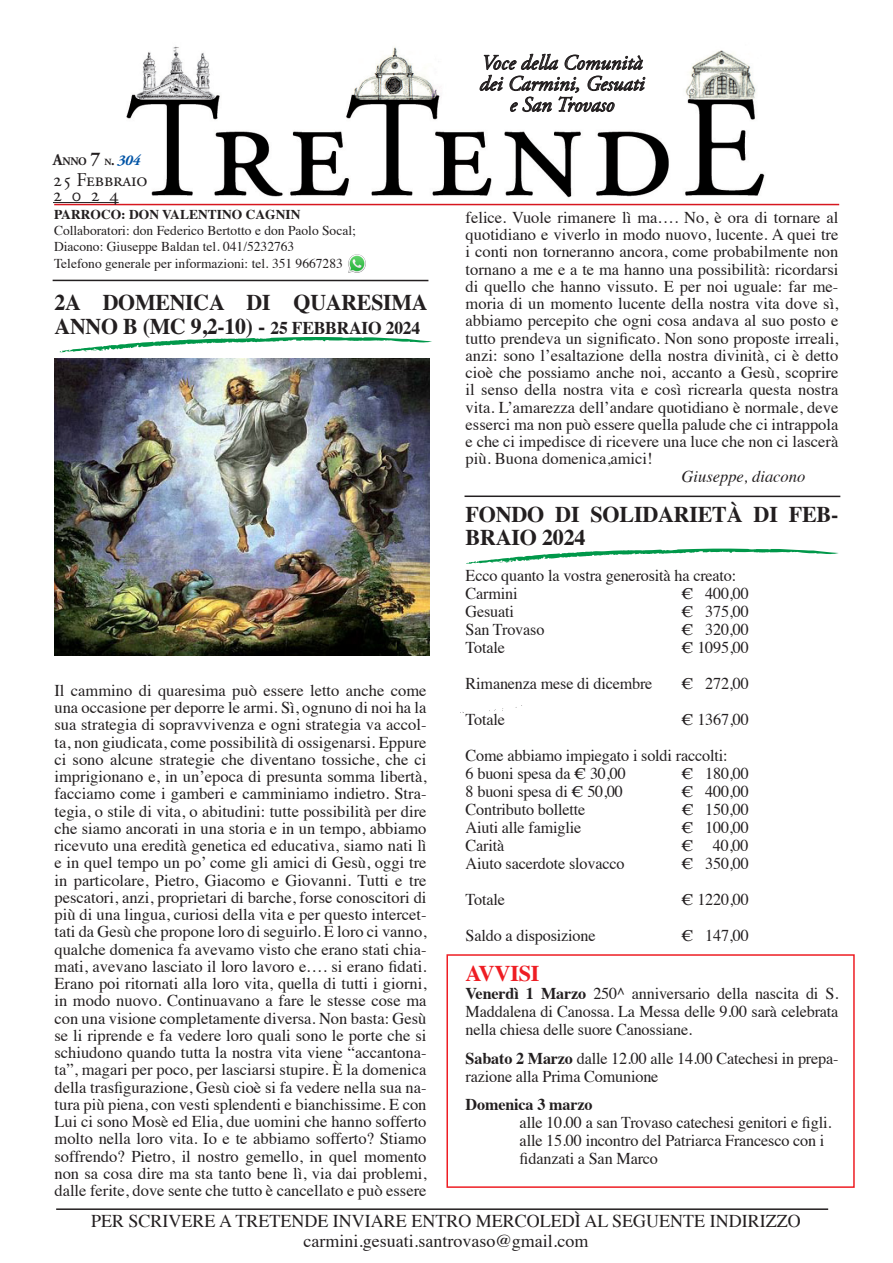
<style>
.page{position:relative;width:893px;height:1263px;background:#fff}
.page>*{position:absolute;margin:0;border:0;box-sizing:border-box;transform-origin:0 0}
.t1{font:700 22.5px/22.5px "Times";letter-spacing:-.01em;color:#231f20}
.t2{font:700 22.5px "Times";letter-spacing:-.01em;color:#ee1d23}
.t3{font:italic 21px "Adobe Garamond Pro";color:#231f20}
.t4{font:19.5px "Adobe Garamond Pro";letter-spacing:-.01em;color:#231f20}
.t5{font:18px "Times";color:#231f20}
.t6{font:16.5px/17.2px "Times";letter-spacing:-.01em;color:#231f20;text-align:justify}
.t7{font:italic 16.5px "Times";color:#231f20}
.t8{font:700 16.5px "Times";letter-spacing:-.01em;color:#231f20}
.t9{font:13.5px "Times";color:#231f20}
.t10{font:700 13.5px "Times";color:#231f20}
.t11{font:700 11.55px "Adobe Garamond Pro";color:#231f20;scale:.95 1}
.s1{font-size:16.5px}
.s2{font-size:19.5px}
.s3{font-size:9.45px}
.s4{font-size:13.5px}
.s5{font-style:italic;font-size:15px;color:#0154a6}
.s6{font-size:18px}
.s7{font-weight:700}
</style>
<div class="page">
<div style="left:446px;top:954px;width:409px;height:234px;border:2px solid #ee1d23"></div>
<img style="left:90px;top:46px;width:711px;height:158px">
<hr style="left:54px;top:204px;width:785px;height:1px;background:#d7171f">
<svg style="left:480px;top:54px;width:165px;height:58px"></svg>
<hr style="left:53px;top:202px;width:66px;height:1px;background:#231f20">
<hr style="left:56px;top:1208px;width:772px;height:2px;background:#231f20">
<hr style="left:53px;top:280px;width:375px;height:1px;background:#231f20">
<img style="left:348px;top:254px;width:18px;height:19px">
<svg style="left:59px;top:337px;width:373px;height:15px"></svg>
<img style="left:54px;top:358px;width:375px;height:297px">
<hr style="left:465px;top:495px;width:375px;height:2px;background:#231f20">
<svg style="left:466px;top:548px;width:373px;height:16px"></svg>
<p class="t11" style="left:53px;top:154px;width:93px"><span class="s1">A</span>NNO <span class="s2">7</span> <span class="s3">N</span><span class="s4">.</span> <span class="s5">304</span></p>
<p class="t4" style="left:53px;top:168px;width:96px">25 Febbraio</p>
<p class="t4" style="left:53px;top:183px;width:67px">2 0 2 4</p>
<p class="t10" style="left:54px;top:202px;width:248px">PARROCO: DON VALENTINO CAGNIN</p>
<p class="t9" style="left:54px;top:218px;width:303px">Collaboratori: don Federico Bertotto e don Paolo Socal;</p>
<p class="t9" style="left:54px;top:234px;width:242px">Diacono: Giuseppe Baldan tel. 041/5232763</p>
<p class="t9" style="left:54px;top:250px;width:290px">Telefono generale per informazioni: tel. 351 9667283</p>
<p class="t1" style="left:54px;top:287px;width:375px;line-height:24px">2A DOMENICA DI QUARESIMA<br>ANNO B (MC 9,2-10) - <span class="s6">25 FEBBRAIO 2024</span></p>
<p class="t6" style="left:54px;top:680px;width:374px">Il cammino di quaresima può essere letto anche come una occasione per deporre le armi. Sì, ognuno di noi ha la sua strategia di sopravvivenza e ogni strategia va accol&shy;ta, non giudicata, come possibilità di ossigenarsi. Eppure ci sono alcune strategie che diventano tossiche, che ci imprigionano e, in un’epoca di presunta somma libertà, facciamo come i gamberi e camminiamo indietro. Stra&shy;tegia, o stile di vita, o abitudini: tutte possibilità per dire che siamo ancorati in una storia e in un tempo, abbiamo ricevuto una eredità genetica ed educativa, siamo nati lì e in quel tempo un po’ come gli amici di Gesù, oggi tre in particolare, Pietro, Giacomo e Giovanni. Tutti e tre pescatori, anzi, proprietari di barche, forse conoscitori di più di una lingua, curiosi della vita e per questo intercet&shy;tati da Gesù che propone loro di seguirlo. E loro ci vanno, qualche domenica fa avevamo visto che erano stati chia&shy;mati, avevano lasciato il loro lavoro e…. si erano fidati.<br>Erano poi ritornati alla loro vita, quella di tutti i giorni, in modo nuovo. Continuavano a fare le stesse cose ma con una visione completamente diversa. Non basta: Gesù se li riprende e fa vedere loro quali sono le porte che si schiudono quando tutta la nostra vita viene “accantona&shy;ta”, magari per poco, per lasciarsi stupire. È la domenica della trasfigurazione, Gesù cioè si fa vedere nella sua na&shy;tura più piena, con vesti splendenti e bianchissime. E con Lui ci sono Mosè ed Elia, due uomini che hanno sofferto molto nella loro vita. Io e te abbiamo sofferto? Stiamo soffrendo? Pietro, il nostro gemello, in quel momento non sa cosa dire ma sta tanto bene lì, via dai problemi, dalle ferite, dove sente che tutto è cancellato e può essere</p>
<p class="t3" style="left:482px;top:50px;width:162px">Voce della Comunità</p>
<p class="t3" style="left:479px;top:71px;width:166px">dei Carmini, Gesuati</p>
<p class="t3" style="left:510px;top:92px;width:106px">e San Trovaso</p>
<p class="t6" style="left:466px;top:207px;width:374px">felice. Vuole rimanere lì ma…. No, è ora di tornare al quotidiano e viverlo in modo nuovo, lucente. A quei tre i conti non torneranno ancora, come probabilmente non tornano a me e a te ma hanno una possibilità: ricordarsi di quello che hanno vissuto. E per noi uguale: far me&shy;moria di un momento lucente della nostra vita dove sì, abbiamo percepito che ogni cosa andava al suo posto e tutto prendeva un significato. Non sono proposte irreali, anzi: sono l’esaltazione della nostra divinità, ci è detto cioè che possiamo anche noi, accanto a Gesù, scoprire il senso della nostra vita e così ricrearla questa nostra vita. L’amarezza dell’andare quotidiano è normale, deve esserci ma non può essere quella palude che ci intrappola e che ci impedisce di ricevere una luce che non ci lascerà più. Buona domenica,amici!</p>
<p class="t7" style="left:682px;top:462px;width:125px">Giuseppe, diacono</p>
<p class="t1" style="left:466px;top:501px;width:374px">FONDO DI SOLIDARIETÀ DI FEB-<br>BRAIO 2024</p>
<p class="t6" style="left:466px;top:565px;width:272px">Ecco quanto la vostra generosità ha creato:</p>
<p class="t6" style="left:466px;top:583px;width:54px">Carmini</p>
<p class="t6" style="left:682px;top:583px;width:69px">€ 400,00</p>
<p class="t6" style="left:466px;top:601px;width:50px">Gesuati</p>
<p class="t6" style="left:682px;top:601px;width:69px">€ 375,00</p>
<p class="t6" style="left:466px;top:619px;width:80px">San Trovaso</p>
<p class="t6" style="left:682px;top:619px;width:69px">€ 320,00</p>
<p class="t6" style="left:466px;top:637px;width:41px">Totale</p>
<p class="t6" style="left:682px;top:637px;width:69px">€ 1095,00</p>
<p class="t6" style="left:466px;top:673px;width:188px">Rimanenza mese di dicembre</p>
<p class="t6" style="left:682px;top:673px;width:69px">€ 272,00</p>
<p class="t6" style="left:466px;top:709px;width:41px">Totale</p>
<p class="t6" style="left:682px;top:709px;width:69px">€ 1367,00</p>
<p class="t6" style="left:466px;top:745px;width:263px">Come abbiamo impiegato i soldi raccolti:</p>
<p class="t6" style="left:466px;top:763px;width:162px">6 buoni spesa da € 30,00</p>
<p class="t6" style="left:682px;top:763px;width:69px">€ 180,00</p>
<p class="t6" style="left:466px;top:781px;width:159px">8 buoni spesa di € 50,00</p>
<p class="t6" style="left:682px;top:781px;width:69px">€ 400,00</p>
<p class="t6" style="left:466px;top:799px;width:121px">Contributo bollette</p>
<p class="t6" style="left:682px;top:799px;width:69px">€ 150,00</p>
<p class="t6" style="left:466px;top:817px;width:117px">Aiuti alle famiglie</p>
<p class="t6" style="left:682px;top:817px;width:69px">€ 100,00</p>
<p class="t6" style="left:466px;top:835px;width:40px">Carità</p>
<p class="t6" style="left:682px;top:835px;width:69px">€ 40,00</p>
<p class="t6" style="left:466px;top:853px;width:160px">Aiuto sacerdote slovacco</p>
<p class="t6" style="left:682px;top:853px;width:69px">€ 350,00</p>
<p class="t6" style="left:466px;top:889px;width:41px">Totale</p>
<p class="t6" style="left:682px;top:889px;width:69px">€ 1220,00</p>
<p class="t6" style="left:466px;top:925px;width:131px">Saldo a disposizione</p>
<p class="t6" style="left:682px;top:925px;width:69px">€ 147,00</p>
<p class="t2" style="left:466px;top:952px;width:75px">AVVISI</p>
<p class="t6" style="left:466px;top:983px;width:374px;line-height:18px"><span class="s7">Venerdì 1 Marzo</span> 250^ anniversario della nascita di S.<br>Maddalena di Canossa. La Messa delle 9.00 sarà celebrata nella chiesa delle suore Canossiane.</p>
<p class="t6" style="left:466px;top:1048px;width:374px;line-height:18px"><span class="s7">Sabato 2 Marzo</span> dalle 12.00 alle 14.00 Catechesi in prepa&shy;razione alla Prima Comunione</p>
<p class="t8" style="left:466px;top:1089px;width:128px">Domenica 3 marzo</p>
<p class="t6" style="left:520px;top:1113px;width:313px">alle 10.00 a san Trovaso catechesi genitori e figli.</p>
<p class="t6" style="left:520px;top:1131px;width:306px">alle 15.00 incontro del Patriarca Francesco con i</p>
<p class="t6" style="left:520px;top:1149px;width:140px">fidanzati a San Marco</p>
<p class="t5" style="left:91px;top:1204px;width:711px">PER SCRIVERE A TRETENDE INVIARE ENTRO MERCOLEDÌ AL SEGUENTE INDIRIZZO</p>
<p class="t5" style="left:303px;top:1224px;width:287px">carmini.gesuati.santrovaso@gmail.com</p>
</div>
